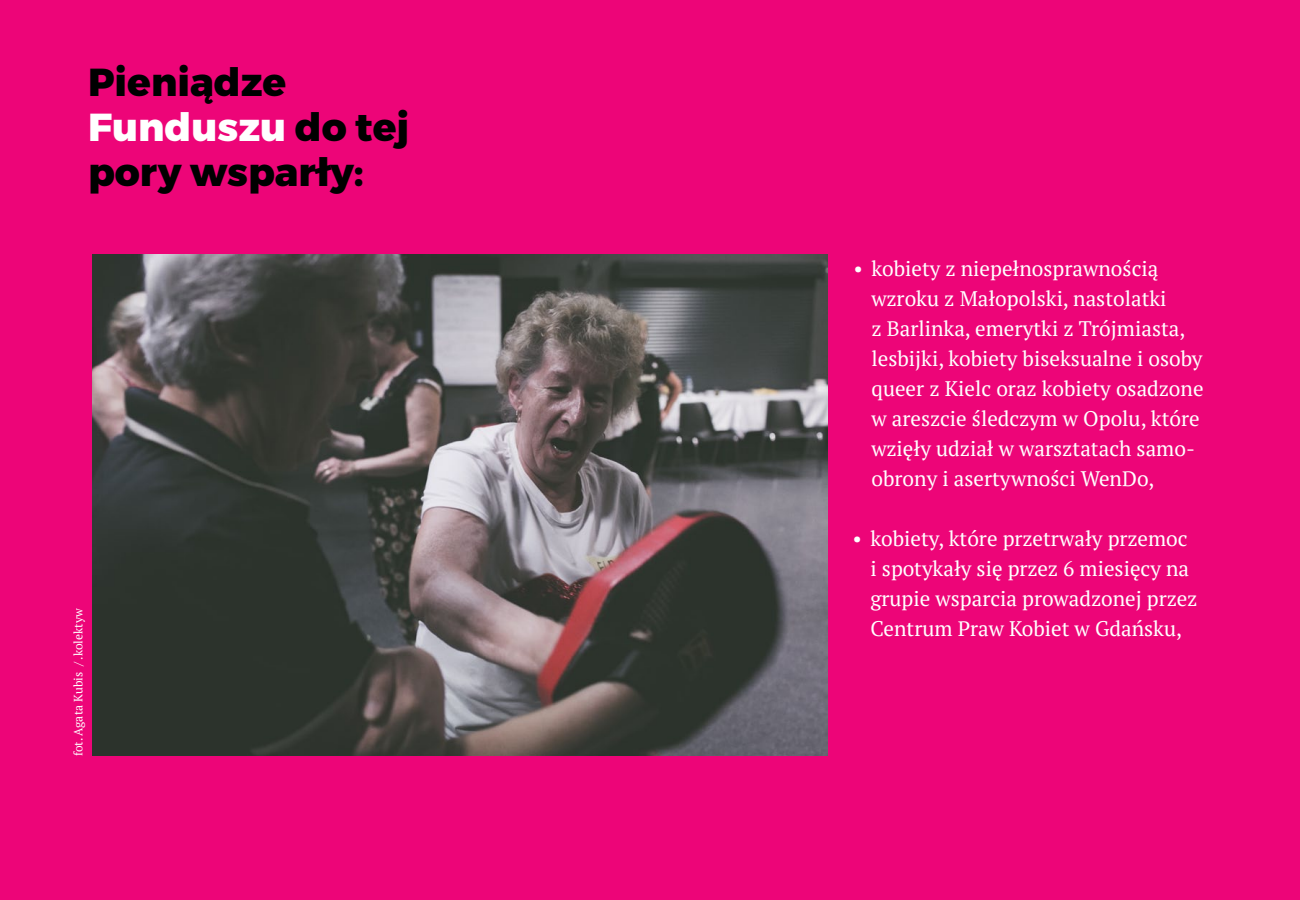
<style>
.page{position:relative;width:1300px;height:900px;background:#ed0578}
.page>*{position:absolute;margin:0;border:0;box-sizing:border-box;transform-origin:0 0}
.t1{font:800 39px/45px "Montserrat";color:#000}
.t2{font:21px/30px "PT Serif";color:#fff}
.t3{font:12px "PT Serif";color:#fff}
.s1{color:#fff}
</style>
<div class="page">
<img style="left:92px;top:254px;width:736px;height:502px">
<h1 class="t1" style="left:88px;top:61px;width:323px">Pieniądze<br><span class="s1">Funduszu</span> do tej pory wsparły:</h1>
<p class="t3" style="left:71px;top:756px;width:150px;rotate:-90deg">fot. Agata Kubis / .kolektyw</p>
<p class="t2" style="left:871px;top:253px;width:334px;text-indent:-18px">• kobiety z niepełnosprawnością wzroku z Małopolski, nastolatki<br>z Barlinka, emerytki z Trójmiasta, lesbijki, kobiety biseksualne i osoby queer z Kielc oraz kobiety osadzone w areszcie śledczym w Opolu, które wzięły udział w warsztatach samo&shy;obrony i asertywności WenDo,</p>
<p class="t2" style="left:870px;top:523px;width:328px;text-indent:-18px">• kobiety, które przetrwały przemoc i spotykały się przez 6 miesięcy na grupie wsparcia prowadzonej przez Centrum Praw Kobiet w Gdańsku,</p>
</div>
